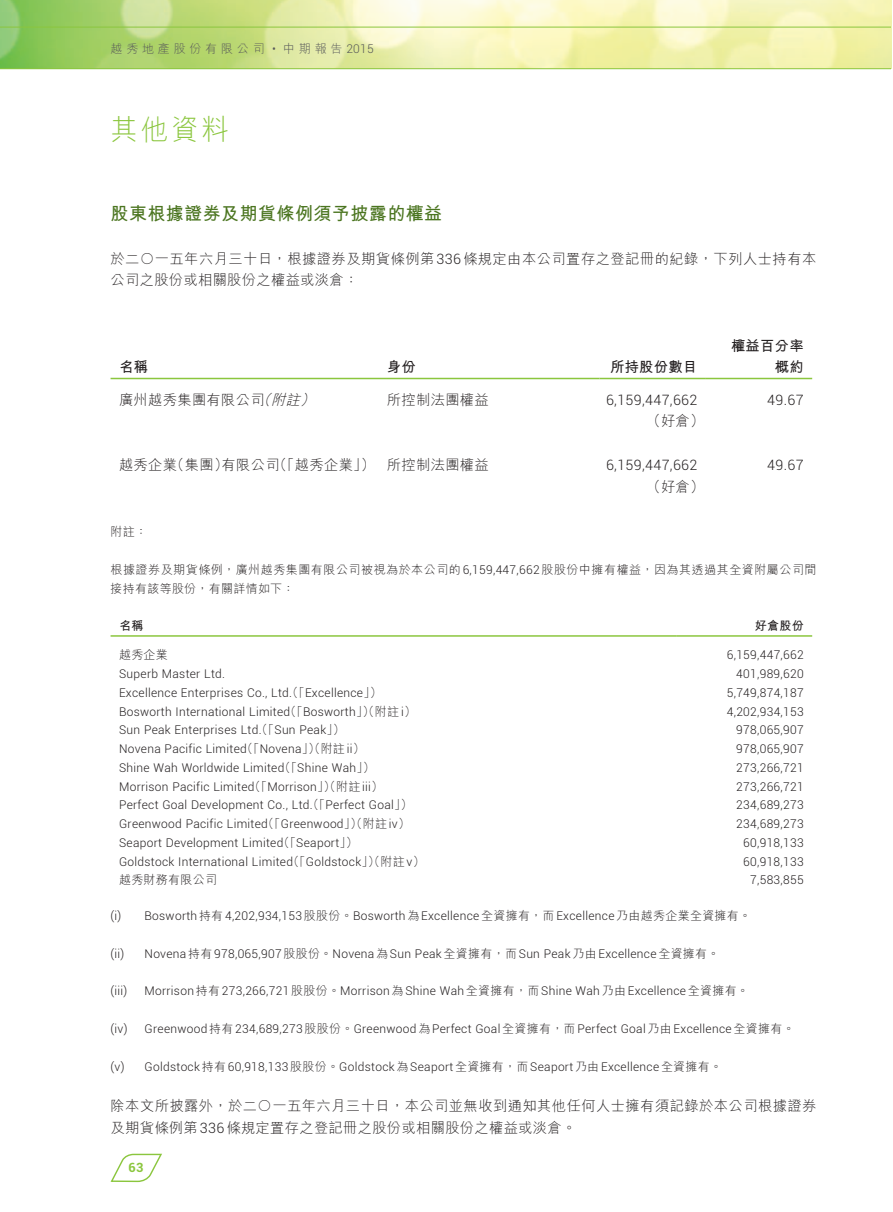
<style>
.page{position:relative;width:893px;height:1212px;background:#fff}
.page>*{position:absolute;margin:0;border:0;box-sizing:border-box;transform-origin:0 0}
.t1{font:300 28.5px "M Hei HK";color:#8bc63e}
._3__標題{font:700 18px "M Hei HK";letter-spacing:.025em;color:#4b7520}
._1__內文{font:300 14.25px/21.8px "M Hei HK";letter-spacing:.035em;color:#231f20}
._1__內文-2{font:300 14.25px "Roboto";letter-spacing:.025em;color:#231f20}
._1__內文-3{font:700 14.25px "M Hei HK";letter-spacing:.025em;color:#231f20}
._1__內文-4{font:italic 300 14.25px "M Hei HK";color:#231f20}
.t2{font:700 12.75px "Roboto";color:#8bc63e}
._2__附註內文{font:300 12px "Roboto";letter-spacing:.025em;color:#231f20}
._2__附註內文-2{font:300 12px/18.8px "M Hei HK";letter-spacing:.045em;color:#231f20}
.t3{font:300 12px "M Hei HK";letter-spacing:.315em;color:#57585a}
._2__附註內文-3{font:300 12px "M Hei HK";letter-spacing:.025em;color:#231f20}
._2__附註內文-4{font:700 12px "M Hei HK";letter-spacing:.025em;color:#231f20}
.t4{font:300 12px "Roboto";color:#57585a}
.s1{font-family:"Roboto"}
.s2{font-style:italic}
.s3{font-family:"M Hei HK"}
</style>
<div class="page">
<img style="left:0;top:0;width:891px;height:27px">
<svg style="left:110px;top:1153px;width:52px;height:30px"></svg>
<svg style="left:0;top:27px;width:891px;height:43px;background:#d7e699"></svg>
<hr style="left:111px;top:378px;width:276px;height:1px;background:#8bc63e">
<hr style="left:387px;top:378px;width:213px;height:1px;background:#8bc63e">
<hr style="left:600px;top:378px;width:106px;height:1px;background:#8bc63e">
<hr style="left:706px;top:378px;width:106px;height:1px;background:#8bc63e">
<hr style="left:111px;top:635px;width:565px;height:2px;background:#8bc63e">
<hr style="left:676px;top:635px;width:136px;height:2px;background:#8bc63e">
<p class="t3" style="left:111px;top:43px;width:156px">越秀地產股份有限公司</p>
<p class="t4" style="left:272px;top:41px;width:5px">•</p>
<p class="t3" style="left:283px;top:43px;width:92px">中期報告 <span class="s1">2015</span></p>
<h1 class="t1" style="left:111px;top:115px;width:120px">其他資料</h1>
<p class="_3__標題" style="left:111px;top:200px;width:333px">股東根據證券及期貨條例須予披露的權益</p>
<p class="_1__內文" style="left:111px;top:247px;width:707px">於二○一五年六月三十日，根據證券及期貨條例第<span class="s1">336</span>條規定由本公司置存之登記冊的紀錄，下列人士持有本公司之股份或相關股份之權益或淡倉：</p>
<p class="_1__內文-3" style="left:119px;top:357px;width:30px">名稱</p>
<p class="_1__內文-3" style="left:387px;top:357px;width:30px">身份</p>
<p class="_1__內文-3" style="left:610px;top:357px;width:89px">所持股份數目</p>
<p class="_1__內文-3" style="left:731px;top:335px;width:74px">權益百分率</p>
<p class="_1__內文-3" style="left:775px;top:357px;width:30px">概約</p>
<p class="_1__內文-4" style="left:256px;top:392px;width:20px">（</p>
<p class="_1__內文-4" style="left:300px;top:392px;width:20px">）</p>
<p class="_1__內文" style="left:119px;top:388px;width:186px">廣州越秀集團有限公司<span class="s2">附註</span></p>
<p class="_1__內文" style="left:387px;top:388px;width:103px">所控制法團權益</p>
<p class="_1__內文-2" style="left:606px;top:390px;width:93px">6,159,447,662</p>
<p class="_1__內文-2" style="left:767px;top:390px;width:38px">49.67</p>
<p class="_1__內文" style="left:646px;top:410px;width:60px">（好倉(</p>
<p class="_1__內文" style="left:170px;top:454px;width:60px">（集團）</p>
<p class="_1__內文" style="left:273px;top:454px;width:104px">（「越秀企業」）</p>
<p class="_1__內文" style="left:222px;top:454px;width:60px">有限公司</p>
<p class="_1__內文" style="left:119px;top:454px;width:60px">越秀企業</p>
<p class="_1__內文" style="left:387px;top:454px;width:103px">所控制法團權益</p>
<p class="_1__內文-2" style="left:606px;top:455px;width:93px">6,159,447,662</p>
<p class="_1__內文-2" style="left:767px;top:455px;width:38px">49.67</p>
<p class="_1__內文" style="left:646px;top:475px;width:60px">（好倉(</p>
<p class="_2__附註內文-2" style="left:111px;top:522px;width:38px">附註：</p>
<p class="_2__附註內文-2" style="left:111px;top:560px;width:707px">根據證券及期貨條例，廣州越秀集團有限公司被視為於本公司的<span class="s1">6,159,447,662</span>股股份中擁有權益，因為其透過其全資附屬公司間接持有該等股份，有關詳情如下：</p>
<p class="_2__附註內文-4" style="left:755px;top:617px;width:50px">好倉股份</p>
<p class="_2__附註內文-4" style="left:119px;top:617px;width:26px">名稱</p>
<p class="_2__附註內文-2" style="left:119px;top:645px;width:50px">越秀企業</p>
<p class="_2__附註內文" style="left:727px;top:647px;width:78px">6,159,447,662</p>
<p class="_2__附註內文" style="left:119px;top:666px;width:108px">Superb Master Ltd.</p>
<p class="_2__附註內文" style="left:736px;top:666px;width:69px">401,989,620</p>
<p class="_2__附註內文" style="left:286px;top:684px;width:97px"><span class="s3">「</span>. <span class="s3">（</span> Excellence <span class="s3">(「</span></p>
<p class="_2__附註內文" style="left:119px;top:684px;width:171px">Excellence Enterprises Co., Ltd</p>
<p class="_2__附註內文" style="left:727px;top:684px;width:78px">5,749,874,187</p>
<p class="_2__附註內文" style="left:285px;top:703px;width:133px"><span class="s3">（「</span>Bosworth<span class="s3">」）（附註</span>i<span class="s3">(</span></p>
<p class="_2__附註內文" style="left:119px;top:703px;width:173px">Bosworth International Limited</p>
<p class="_2__附註內文" style="left:727px;top:703px;width:78px">4,202,934,153</p>
<p class="_2__附註內文" style="left:256px;top:722px;width:90px"><span class="s3">「</span>. <span class="s3">（</span> Sun Peak <span class="s3">(「</span></p>
<p class="_2__附註內文" style="left:119px;top:722px;width:141px">Sun Peak Enterprises Ltd</p>
<p class="_2__附註內文" style="left:736px;top:722px;width:69px">978,065,907</p>
<p class="_2__附註內文-2" style="left:241px;top:739px;width:125px">（「<span class="s1">Novena</span>」）（附註<span class="s1">ii</span>(</p>
<p class="_2__附註內文" style="left:119px;top:741px;width:129px">Novena Pacific Limited</p>
<p class="_2__附註內文" style="left:736px;top:741px;width:69px">978,065,907</p>
<p class="_2__附註內文" style="left:279px;top:759px;width:97px"><span class="s3">（「</span>Shine Wah <span class="s3">(「</span></p>
<p class="_2__附註內文" style="left:119px;top:759px;width:167px">Shine Wah Worldwide Limited</p>
<p class="_2__附註內文" style="left:736px;top:759px;width:69px">273,266,721</p>
<p class="_2__附註內文" style="left:249px;top:778px;width:136px"><span class="s3">（「</span>Morrison<span class="s3">」）（附註</span>iii<span class="s3">(</span></p>
<p class="_2__附註內文" style="left:119px;top:778px;width:137px">Morrison Pacific Limited</p>
<p class="_2__附註內文" style="left:736px;top:778px;width:69px">273,266,721</p>
<p class="_2__附註內文" style="left:307px;top:797px;width:107px"><span class="s3">「</span>. <span class="s3">（</span> Perfect Goal <span class="s3">(「</span></p>
<p class="_2__附註內文" style="left:119px;top:797px;width:192px">Perfect Goal Development Co., Ltd</p>
<p class="_2__附註內文" style="left:736px;top:797px;width:69px">234,689,273</p>
<p class="_2__附註內文" style="left:262px;top:816px;width:149px"><span class="s3">（「</span>Greenwood<span class="s3">」）（附註</span>iv<span class="s3">(</span></p>
<p class="_2__附註內文" style="left:119px;top:816px;width:150px">Greenwood Pacific Limited</p>
<p class="_2__附註內文" style="left:736px;top:816px;width:69px">234,689,273</p>
<p class="_2__附註內文" style="left:278px;top:834px;width:82px"><span class="s3">（「</span>Seaport <span class="s3">(「</span></p>
<p class="_2__附註內文" style="left:119px;top:834px;width:166px">Seaport Development Limited</p>
<p class="_2__附註內文" style="left:743px;top:834px;width:62px">60,918,133</p>
<p class="_2__附註內文" style="left:287px;top:853px;width:139px"><span class="s3">（「</span>Goldstock<span class="s3">」）（附註</span>v<span class="s3">(</span></p>
<p class="_2__附註內文" style="left:119px;top:853px;width:175px">Goldstock International Limited</p>
<p class="_2__附註內文" style="left:743px;top:853px;width:62px">60,918,133</p>
<p class="_2__附註內文-3" style="left:119px;top:874px;width:100px">越秀財務有限公司</p>
<p class="_2__附註內文" style="left:145px;top:908px;width:608px">Bosworth<span class="s3">持有</span>4,202,934,153<span class="s3">股股份。</span>Bosworth<span class="s3">為</span>Excellence<span class="s3">全資擁有，而</span>Excellence<span class="s3">乃由越秀企業全資擁有。</span></p>
<p class="_2__附註內文" style="left:750px;top:872px;width:55px">7,583,855</p>
<p class="_2__附註內文" style="left:111px;top:908px;width:12px">)i(</p>
<p class="_2__附註內文" style="left:111px;top:945px;width:15px">)i i(</p>
<p class="_2__附註內文" style="left:145px;top:945px;width:576px">Novena<span class="s3">持有</span>978,065,907<span class="s3">股股份。</span>Novena<span class="s3">為</span>Sun Peak<span class="s3">全資擁有，而</span>Sun Peak<span class="s3">乃由</span>Excellence<span class="s3">全資擁有。</span></p>
<p class="_2__附註內文" style="left:111px;top:983px;width:18px">(iii)</p>
<p class="_2__附註內文" style="left:145px;top:983px;width:606px">Morrison<span class="s3">持有</span>273,266,721<span class="s3">股股份。</span>Morrison<span class="s3">為</span>Shine Wah<span class="s3">全資擁有，而</span>Shine Wah<span class="s3">乃由</span>Excellence<span class="s3">全資擁有。</span></p>
<p class="_2__附註內文" style="left:111px;top:1020px;width:19px">i v( )</p>
<p class="_2__附註內文" style="left:145px;top:1020px;width:652px">Greenwood<span class="s3">持有</span>234,689,273<span class="s3">股股份。</span>Greenwood<span class="s3">為</span>Perfect Goal<span class="s3">全資擁有，而</span>Perfect Goal<span class="s3">乃由</span>Excellence<span class="s3">全資擁有。</span></p>
<p class="_2__附註內文" style="left:145px;top:1058px;width:579px">Goldstock<span class="s3">持有</span>60,918,133<span class="s3">股股份。</span>Goldstock<span class="s3">為</span>Seaport<span class="s3">全資擁有，而</span>Seaport<span class="s3">乃由</span>Excellence<span class="s3">全資擁有。</span></p>
<p class="_2__附註內文" style="left:111px;top:1058px;width:16px">)v(</p>
<p class="_1__內文" style="left:111px;top:1095px;width:707px">除本文所披露外，於二○一五年六月三十日，本公司並無收到通知其他任何人士擁有須記錄於本公司根據證券及期貨條例第<span class="s1">336</span>條規定置存之登記冊之股份或相關股份之權益或淡倉。</p>
<p class="t2" style="left:128px;top:1159px;width:16px">63</p>
</div>
